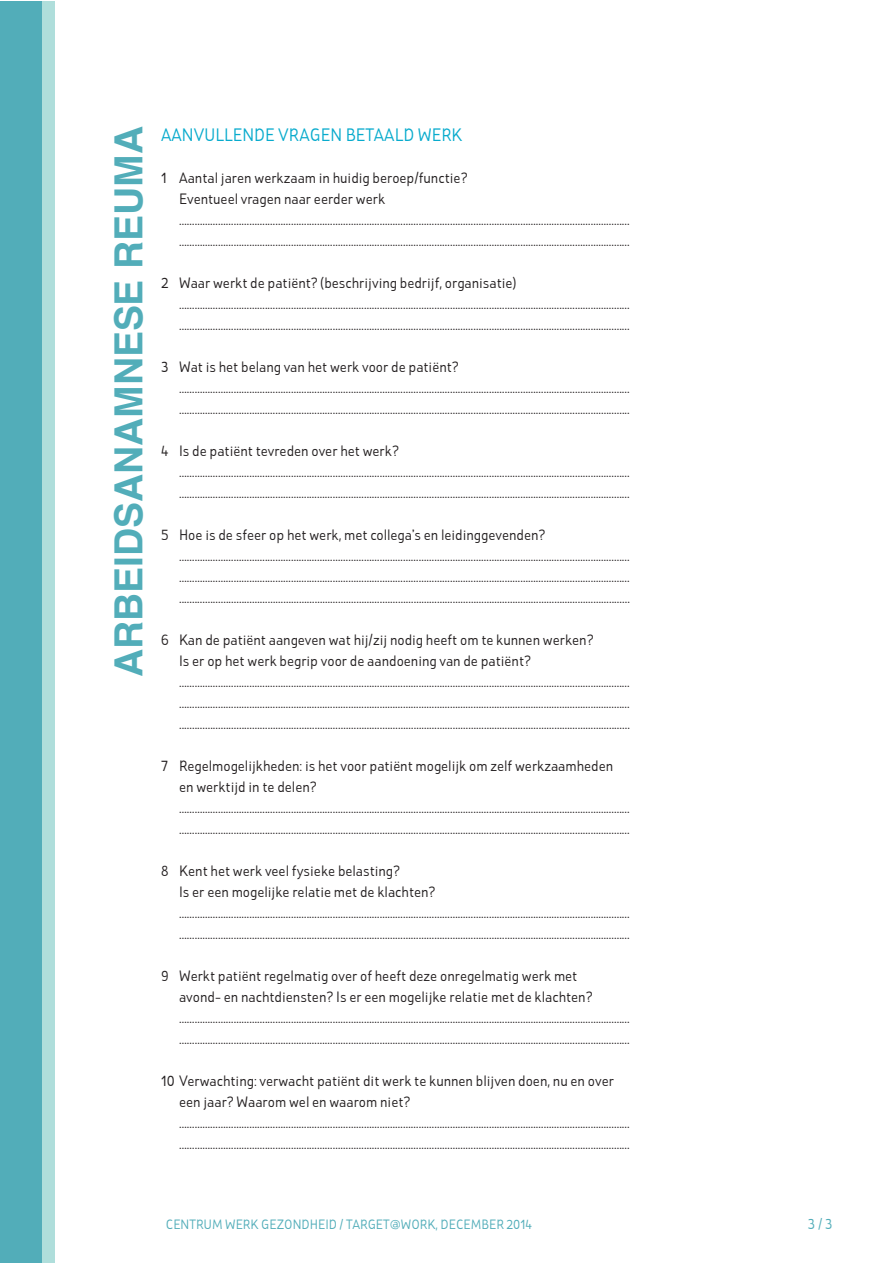
<style>
.page{position:relative;width:893px;height:1263px;background:#fff}
.page>*{position:absolute;margin:0;border:0;box-sizing:border-box;transform-origin:0 0}
.t1{font:700 38.85px "Helvetica";color:#52adb9}
.t2{font:18px "St Transmission 400";color:#08abcd}
.t3{font:15px/21px "St Transmission 400";color:#231f20}
.t4{font:14.7px "St Transmission 400";color:#52adb9}
.t5{font:13.5px "St Transmission 400";color:#52adb9}
</style>
<div class="page">
<div style="left:0;top:1px;width:54px;height:1262px;background:#52adb9"></div>
<div style="left:43px;top:1px;width:12px;height:1262px;background:#afdedb"></div>
<h1 class="t1" style="left:113px;top:677px;width:552px;rotate:-90deg">ARBEIDSANAMNESE REUMA</h1>
<p class="t2" style="left:161px;top:125px;width:303px">AANVULLENDE VRAGEN BETAALD WERK</p>
<p class="t3" style="left:179px;top:167px;width:452px;text-indent:-18px">1 Aantal jaren werkzaam in huidig beroep/functie?<br>Eventueel vragen naar eerder werk …………………………….…………….……………………………………………………………………………………………………......... …………………………….…………….…………………………………………………………………………………………………….........</p>
<p class="t3" style="left:179px;top:272px;width:452px;text-indent:-18px">2 Waar werkt de patiënt? (beschrijving bedrijf, organisatie) …………………………….…………….……………………………………………………………………………………………………......... …………………………….…………….…………………………………………………………………………………………………….........</p>
<p class="t3" style="left:179px;top:356px;width:452px;text-indent:-18px">3 Wat is het belang van het werk voor de patiënt? …………………………….…………….……………………………………………………………………………………………………......... ………………………….…………….……………………………………………………………………………………………………............</p>
<p class="t3" style="left:179px;top:440px;width:452px;text-indent:-18px">4 Is de patiënt tevreden over het werk? …………………………….…………….……………………………………………………………………………………………………......... …………………………….…………….…………………………………………………………………………………………………….........</p>
<p class="t3" style="left:179px;top:524px;width:452px;text-indent:-18px">5 Hoe is de sfeer op het werk, met collega’s en leidinggevenden? …………………………….…………….……………………………………………………………………………………………………......... …………………………….…………….……………………………………………………………………………………………………......... ............................…………………………….…………….……………………………………………………………………………........</p>
<p class="t3" style="left:179px;top:629px;width:452px;text-indent:-18px">6 Kan de patiënt aangeven wat hij/zij nodig heeft om te kunnen werken?<br>Is er op het werk begrip voor de aandoening van de patiënt? …………………………….…………….……………………………………………………………………………………………………......... …………………………….…………….……………………………………………………………………………………………………......... ............................…………………………….…………….……………………………………………………………………………........</p>
<p class="t3" style="left:179px;top:755px;width:452px;text-indent:-18px">7 Regelmogelijkheden: is het voor patiënt mogelijk om zelf werkzaamheden en werktijd in te delen? …………………………….…………….……………………………………………………………………………………………………......... …………………………….…………….…………………………………………………………………………………………………….........</p>
<p class="t3" style="left:179px;top:860px;width:452px;text-indent:-18px">8 Kent het werk veel fysieke belasting?<br>Is er een mogelijke relatie met de klachten? …………………………….…………….……………………………………………………………………………………………………......... …………………………….…………….…………………………………………………………………………………………………….........</p>
<p class="t3" style="left:179px;top:965px;width:452px;text-indent:-18px">9 Werkt patiënt regelmatig over of heeft deze onregelmatig werk met<br>avond- en nachtdiensten? Is er een mogelijke relatie met de klachten? …………………………….…………….……………………………………………………………………………………………………......... …………………………….…………….…………………………………………………………………………………………………….........</p>
<p class="t3" style="left:179px;top:1070px;width:452px;text-indent:-18px">10 Verwachting: verwacht patiënt dit werk te kunnen blijven doen, nu en over een jaar? Waarom wel en waarom niet? …………………………….…………….……………………………………………………………………………………………………......... …………………………….…………….…………………………………………………………………………………………………….........</p>
<p class="t5" style="left:166px;top:1216px;width:367px">CENTRUM WERK GEZONDHEID / TARGET@WORK, DECEMBER 2014</p>
<p class="t4" style="left:808px;top:1216px;width:26px">3 / 3</p>
</div>
